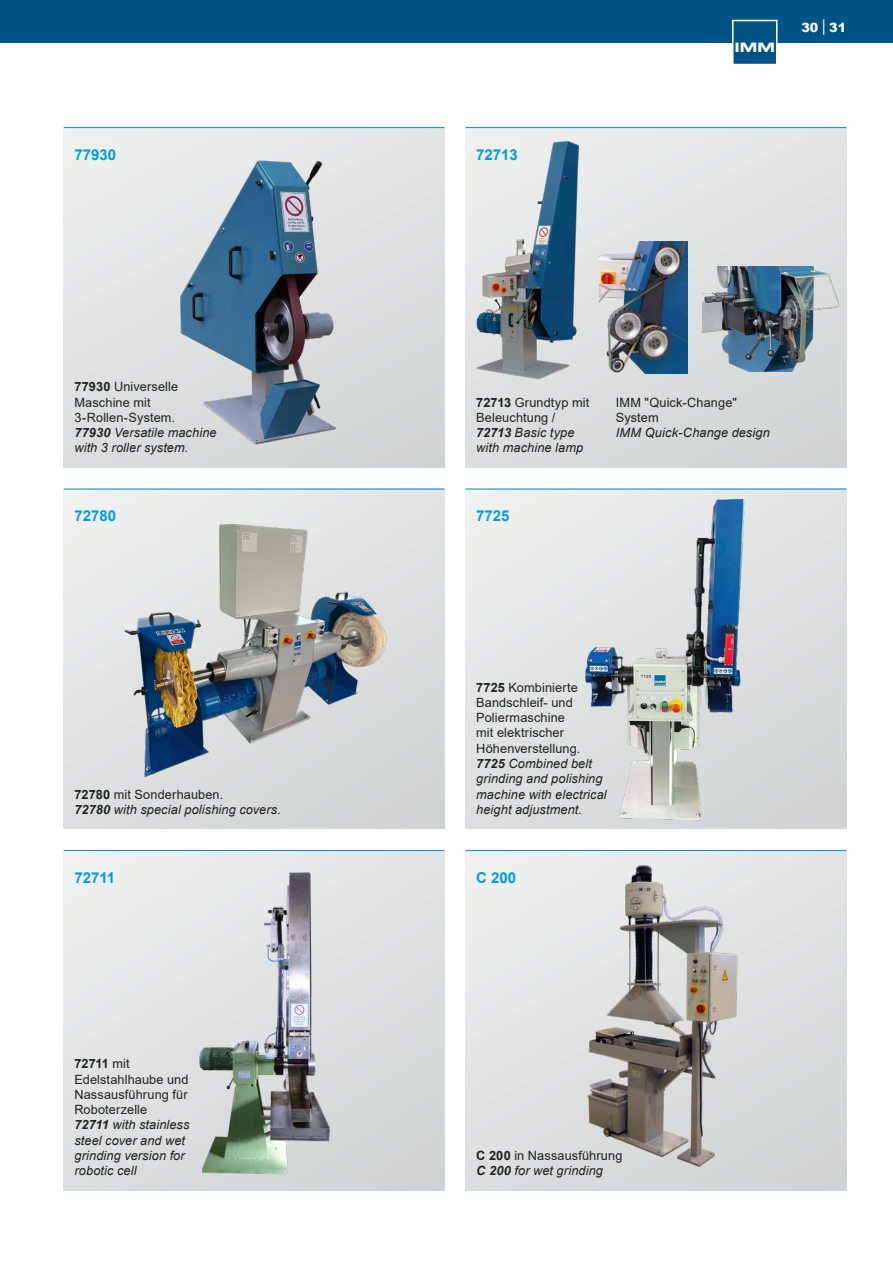
<style>
.page{position:relative;width:893px;height:1263px;background:#fff}
.page>*{position:absolute;margin:0;border:0;box-sizing:border-box;transform-origin:0 0}
.t1{font:700 15px "Arial";color:#009bde}
.t2{font:12.75px/15.3px "Arial";letter-spacing:.01em;color:#231f20}
.t3{font:italic 12.75px/15.3px "Arial";letter-spacing:.01em;color:#231f20}
.t4{font:900 12.75px "Arial";color:#fff}
.t5{font:12px "Thekl Bol Ext";color:#fff}
.s1{font-weight:700}
.s2{font-weight:700;font-style:italic}
.s3{font-style:italic}
.s4{font-weight:700;font-style:normal}
.s5{font-style:normal}
</style>
<div class="page">
<div style="left:0;top:0;width:893px;height:43px;background:#005385"></div>
<div style="left:64px;top:850px;width:380px;height:341px;background:linear-gradient(to right,#e7e9e8,#d9dcdc)"></div>
<div style="left:466px;top:850px;width:380px;height:341px;background:linear-gradient(to right,#e5e7e6,#d8dbdb)"></div>
<div style="left:466px;top:128px;width:380px;height:340px;background:#dee0e0"></div>
<hr style="left:466px;top:127px;width:380px;height:1px;background:#009bde">
<hr style="left:466px;top:850px;width:380px;height:1px;background:#009bde">
<div style="left:466px;top:488px;width:380px;height:341px;background:linear-gradient(to right,#e7e9e8,#d9dcdc)"></div>
<div style="left:64px;top:488px;width:380px;height:341px;background:linear-gradient(to right,#e3e6e5,#d6d9d9)"></div>
<hr style="left:64px;top:850px;width:380px;height:1px;background:#009bde">
<hr style="left:466px;top:488px;width:380px;height:2px;background:#009bde">
<hr style="left:64px;top:488px;width:380px;height:2px;background:#009bde">
<div style="left:64px;top:128px;width:380px;height:340px;background:linear-gradient(to right,#e5e8e7,#d9dddc)"></div>
<hr style="left:64px;top:127px;width:380px;height:1px;background:#009bde">
<svg style="left:732px;top:19px;width:46px;height:45px"></svg>
<img style="left:195px;top:872px;width:136px;height:305px">
<img style="left:111px;top:510px;width:289px;height:268px">
<img style="left:581px;top:495px;width:177px;height:329px">
<img style="left:583px;top:864px;width:157px;height:305px">
<img style="left:702px;top:267px;width:138px;height:105px">
<img style="left:600px;top:242px;width:88px;height:131px">
<img style="left:476px;top:140px;width:102px;height:240px">
<img style="left:179px;top:159px;width:157px;height:285px">
<p class="t1" style="left:74px;top:144px;width:43px">77930</p>
<p class="t1" style="left:476px;top:144px;width:43px">72713</p>
<p class="t5" style="left:735px;top:39px;width:41px">IMM</p>
<p class="t4" style="left:801px;top:18px;width:46px">30 │31</p>
<p class="t2" style="left:74px;top:379px;width:144px"><span class="s1">77930</span> Universelle<br>Maschine mit<br>3-Rollen-System.<br><span class="s2">77930</span> <span class="s3">Versatile machine with 3 roller system.</span></p>
<p class="t3" style="left:476px;top:395px;width:114px"><span class="s4">72713</span> <span class="s5">Grundtyp mit<br>Beleuchtung /<br></span><span class="s1">72713</span> Basic type with machine lamp</p>
<p class="t1" style="left:74px;top:505px;width:43px">72780</p>
<p class="t1" style="left:476px;top:505px;width:35px">7725</p>
<p class="t2" style="left:616px;top:394px;width:123px">IMM "Quick-Change"<br>System</p>
<p class="t3" style="left:616px;top:425px;width:156px">IMM Quick-Change design</p>
<p class="t3" style="left:74px;top:787px;width:208px"><span class="s4">72780</span> <span class="s5">mit Sonderhauben.<br></span><span class="s1">72780</span> with special polishing covers.</p>
<p class="t1" style="left:74px;top:867px;width:42px">72711</p>
<p class="t2" style="left:476px;top:679px;width:132px"><span class="s1">7725</span> Kombinierte<br>Bandschleif- und<br>Poliermaschine<br>mit elektrischer<br>Höhenverstellung.<br><span class="s2">7725</span> <span class="s3">Combined belt grinding and polishing machine with electrical height adjustment.</span></p>
<p class="t1" style="left:476px;top:867px;width:42px">C 200</p>
<p class="t3" style="left:74px;top:1056px;width:117px"><span class="s4">72711</span> <span class="s5">mit<br>Edelstahlhaube und<br>Nassausführung für<br>Roboterzelle<br></span><span class="s1">72711</span> with stainless steel cover and wet grinding version for robotic cell</p>
<p class="t2" style="left:476px;top:1148px;width:148px"><span class="s1">C 200</span> in Nassausführung<br><span class="s2">C 200</span> <span class="s3">for wet grinding</span></p>
</div>
